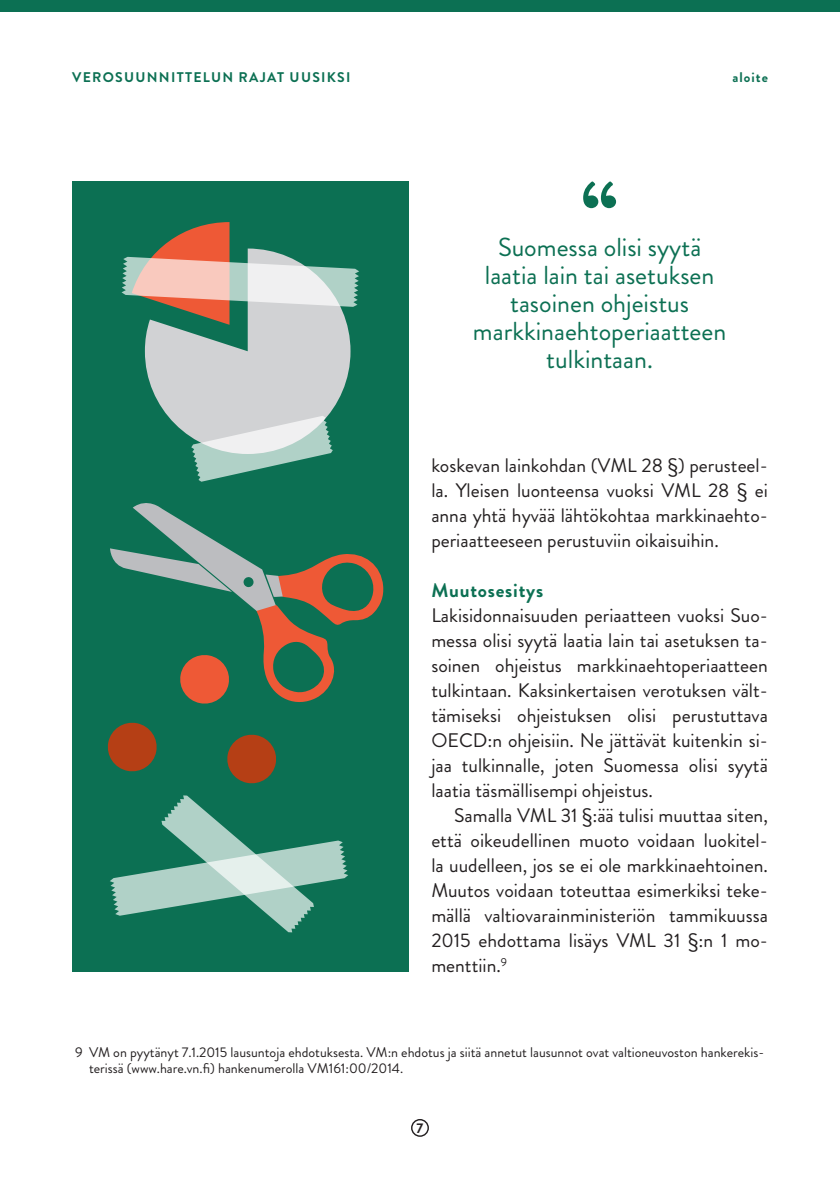
<style>
.page{position:relative;width:840px;height:1191px;background:#fff}
.page>*{position:absolute;margin:0;border:0;box-sizing:border-box;transform-origin:0 0}
.leipis{font:26px/28px "Brandon Grotesque";color:#0c7053;text-align:center}
.leipis_copy{font:19.6px/25px "Brandon Grotesque";color:#231f20;text-align:justify}
.leipis-2{font:19.6px/25px "Brandon Grotesque";color:#231f20;text-align:justify}
.VO{font:700 19.6px "Brandon Grotesque";letter-spacing:.04em;color:#0c7053}
.t1{font:14px/16px "Brandon Grotesque";color:#231f20}
.t2{font:700 14px "Brandon Grotesque";letter-spacing:.09em;color:#0c7053}
.t3{font:700 14px "Brandon Grotesque";color:#231f20}
</style>
<div class="page">
<div style="left:411px;top:1119px;width:17px;height:17px;border:1px solid #231f20;border-radius:50%"></div>
<div style="left:0;top:0;width:839px;height:11px;background:#0c7053"></div>
<svg style="left:583px;top:181px;width:32px;height:27px"></svg>
<div style="left:72px;top:181px;width:336px;height:791px;background:#0c7053"></div>
<svg style="left:145px;top:325px;width:205px;height:126px;fill:#d1d2d4"></svg>
<svg style="left:121px;top:222px;width:238px;height:103px"></svg>
<svg style="left:110px;top:795px;width:238px;height:137px"></svg>
<svg style="left:191px;top:416px;width:141px;height:66px"></svg>
<svg style="left:107px;top:722px;width:50px;height:50px"></svg>
<svg style="left:110px;top:503px;width:274px;height:201px"></svg>
<svg style="left:227px;top:734px;width:49px;height:50px"></svg>
<p class="t2" style="left:72px;top:67px;width:280px">VEROSUUNNITTELUN RAJAT UUSIKSI</p>
<p class="t2" style="left:732px;top:67px;width:37px">aloite</p>
<p class="leipis" style="left:472px;top:233px;width:255px">Suomessa olisi syytä laatia lain tai asetuksen tasoinen ohjeistus markkinaehtoperiaatteen tulkintaan.</p>
<p class="leipis_copy" style="left:431px;top:453px;width:338px">koskevan lainkohdan (VML 28 §) perusteel&shy;la. Yleisen luonteensa vuoksi VML 28 § ei anna yhtä hyvää lähtökohtaa markkinaehto&shy;periaatteeseen perustuviin oikaisuihin.</p>
<p class="VO" style="left:431px;top:577px;width:113px">Muutosesitys</p>
<p class="leipis-2" style="left:431px;top:603px;width:338px">Lakisidonnaisuuden periaatteen vuoksi Suo&shy;messa olisi syytä laatia lain tai asetuksen ta&shy;soinen ohjeistus markkinaehtoperiaatteen tulkintaan. Kaksinkertaisen verotuksen vält&shy;tämiseksi ohjeistuksen olisi perustuttava OECD:n ohjeisiin. Ne jättävät kuitenkin si&shy;jaa tulkinnalle, joten Suomessa olisi syytä laatia täsmällisempi ohjeistus.</p>
<p class="leipis_copy" style="left:431px;top:803px;width:338px;text-indent:23px">Samalla VML 31 §:ää tulisi muuttaa siten, että oikeudellinen muoto voidaan luokitel&shy;la uudelleen, jos se ei ole markkinaehtoinen.<br>Muutos voidaan toteuttaa esimerkiksi teke&shy;mällä valtiovarainministeriön tammikuussa 2015 ehdottama lisäys VML 31 §:n 1 mo&shy;menttiin.<sup>9</sup></p>
<p class="t1" style="left:89px;top:1044px;width:676px;text-indent:-14px">9 VM on pyytänyt 7.1.2015 lausuntoja ehdotuksesta. VM:n ehdotus ja siitä annetut lausunnot ovat valtioneuvoston hankerekis&shy;terissä (www.hare.vn.fi) hankenumerolla VM161:00/2014.</p>
<p class="t3" style="left:416px;top:1117px;width:8px">7</p>
</div>
